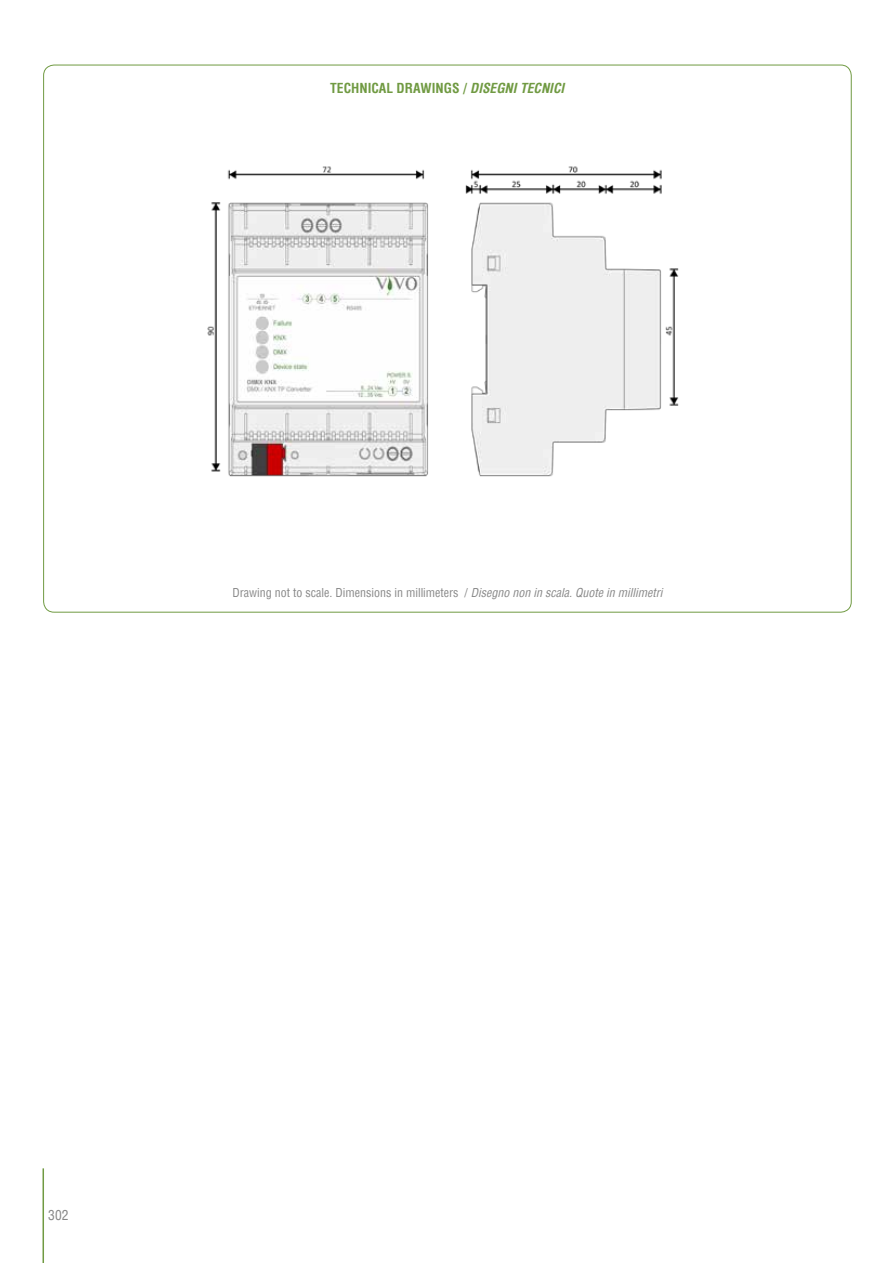
<style>
.page{position:relative;width:893px;height:1263px;background:#fff}
.page>*{position:absolute;margin:0;border:0;box-sizing:border-box;transform-origin:0 0}
.t1{font:700 condensed 13.5px "Helvetica";color:#709a42}
.t2{font:condensed 13.5px "Helvetica";color:#878787}
.t3{font:condensed 12px "Helvetica";color:#878787}
.s1{font-style:italic}
</style>
<div class="page">
<hr style="left:43px;top:1168px;width:1px;height:95px;background:#709a42">
<img style="left:207px;top:166px;width:472px;height:311px">
<p class="t1" style="left:330px;top:79px;width:236px">TECHNICAL DRAWINGS / <span class="s1">DISEGNI TECNICI</span></p>
<p class="t3" style="left:232px;top:585px;width:432px">Drawing not to scale. Dimensions in millimeters / <span class="s1">Disegno non in scala. Quote in millimetri</span></p>
<p class="t2" style="left:48px;top:1207px;width:22px">302</p>
</div>
